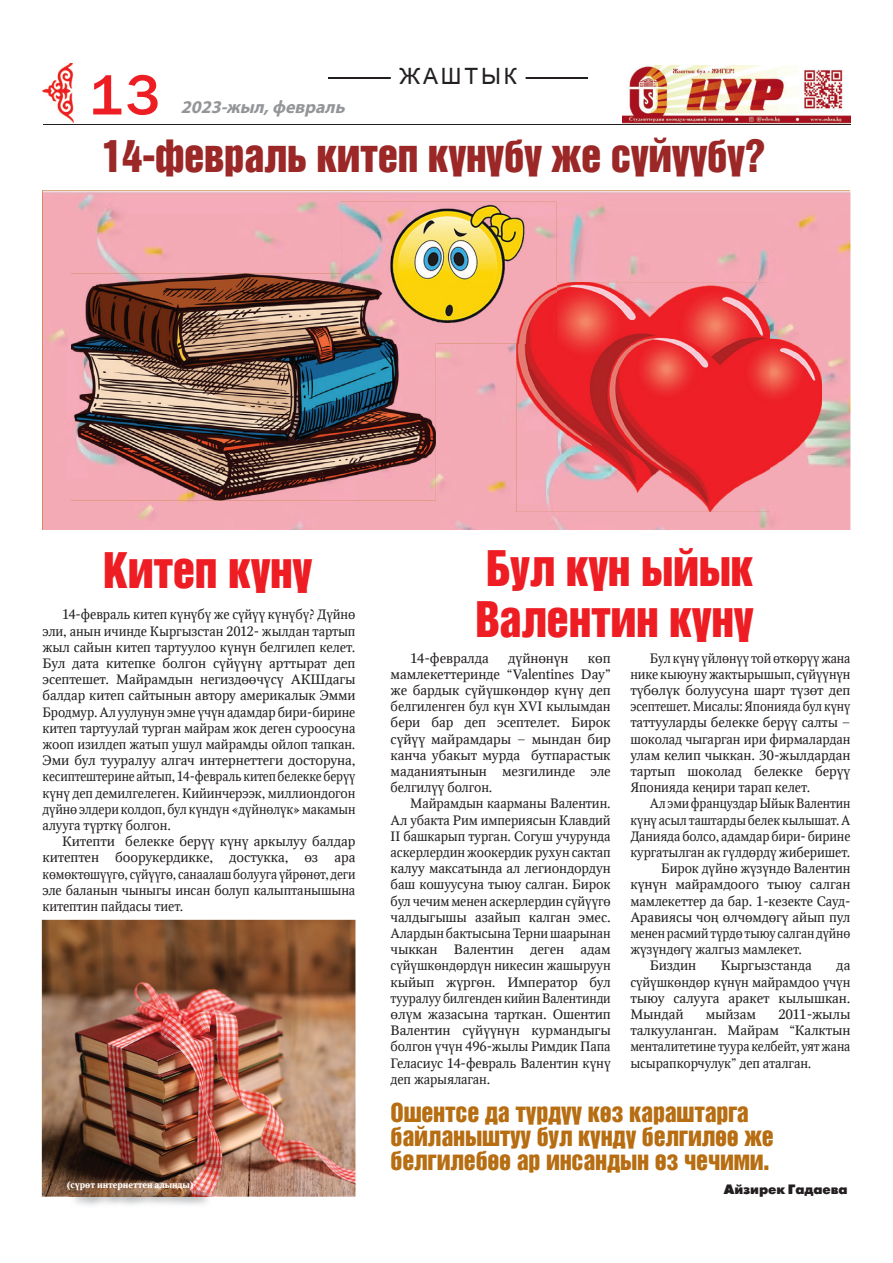
<style>
.page{position:relative;width:893px;height:1263px;background:#fff}
.page>*{position:absolute;margin:0;border:0;box-sizing:border-box;transform-origin:0 0}
.t1{font:57px "Q3 Franklin Gothic Medium C";color:#ee1d23}
.t2{font:45px/50.7px "Q3 Helvetica Inserat Cyrillic";letter-spacing:-.01em;color:#ee1d23}
.t3{font:40.8px "Q3 Helvetica Inserat Cyrillic";letter-spacing:-.01em;color:#9b2727}
.t4{font:24px/24px "Q3 Helvetica Inserat Cyrillic";letter-spacing:-.01em;color:#b76d11}
.t5{font:22.5px "Arial Q2";letter-spacing:.125em;color:#231f20}
.t6{font:italic 700 18px "Myriad Pro";color:#939598}
.t7{font:13.5px/16.2px "Q3 Octava C";letter-spacing:-.01em;color:#231f20;text-align:justify}
.t8{font:13.5px/16.2px "Q3 Octava C";letter-spacing:-.01em;color:#231f20;text-align:justify;scale:1.05 1}
.t9{font:13.5px "Q3 Octava C";letter-spacing:-.01em;color:#231f20;scale:.95 1}
.t10{font:13.5px "Q3 Octava C";letter-spacing:-.01em;color:#231f20;scale:.96 1}
.t11{font:13.5px "Q3 Octava C";letter-spacing:-.01em;color:#231f20;scale:1.04 1}
.t12{font:13.5px "Q3 Futuris XC";letter-spacing:-.01em;color:#231f20}
.t13{font:700 9px "Q3 Octava C";letter-spacing:-.01em;color:#fff}
</style>
<div class="page">
<hr style="left:43px;top:124px;width:807px;height:1px;background:#231f20">
<img style="left:43px;top:64px;width:31px;height:58px">
<img style="left:623px;top:65px;width:227px;height:58px">
<img style="left:43px;top:190px;width:807px;height:340px">
<hr style="left:329px;top:77px;width:259px;height:2px;background:#231f20">
<svg style="left:390px;top:77px;width:136px;height:2px"></svg>
<img style="left:341px;top:201px;width:215px;height:143px">
<img style="left:71px;top:273px;width:365px;height:227px">
<img style="left:341px;top:273px;width:95px;height:71px">
<img style="left:516px;top:282px;width:306px;height:230px">
<img style="left:516px;top:282px;width:40px;height:62px">
<img style="left:42px;top:920px;width:313px;height:277px">
<img style="left:70px;top:1184px;width:142px;height:21px">
<h1 class="t1" style="left:90px;top:63px;width:72px">13</h1>
<h3 class="t6" style="left:181px;top:96px;width:170px">2023-жыл,февраль</h3>
<h3 class="t5" style="left:400px;top:64px;width:119px">ЖАШТЫК</h3>
<h3 class="t3" style="left:102px;top:132px;width:665px">14-февраль китеп кїнїбї же сїйїїбї?</h3>
<h2 class="t2" style="left:103px;top:545px;width:211px">Китеп кїнї</h2>
<p class="t7" style="left:43px;top:607px;width:314px;text-indent:20px">14-февраль китеп кїнїбї же сїйїї кїнїбї? Дїйнє эли, анын ичинде Кыргызстан 2012- жылдан тартып жыл сайын китеп тартуулоо кїнїн белгилеп келет.<br>Бул дата китепке болгон сїйїїнї арттырат деп эсептешет. Майрамдын негиздєєчїсї АКШдагы балдар китеп сайтынын автору америкалык Эмми Бродмур. Ал уулунун эмне їчїн адамдар бири-бирине китеп тартуулай турган майрам жок деген суроосуна жооп изилдеп жатып ушул майрамды ойлоп тапкан.<br>Эми бул тууралуу алгач интернеттеги досторуна, кесиптештерине айтып, 14-февраль китеп белекке берїї кїнї деп демилгелеген. Кийинчерээк, миллиондогон дїйнє элдери колдоп, бул кїндїн «дїйнєлїк» макамын алууга тїрткї болгон.</p>
<p class="t8" style="left:43px;top:834px;width:300px;text-indent:20px">Китепти белекке берїї кїнї аркылуу балдар китептен боорукердикке, достукка, єз ара кємєктєшїїгє, сїйїїгє, санаалаш болууга їйрєнєт, деги эле баланын чыныгы инсан болуп калыптанышына китептин пайдасы тиет.</p>
<p class="t13" style="left:66px;top:1180px;width:129px">(сїрєт интернеттен алынды)</p>
<h2 class="t2" style="left:475px;top:543px;width:280px">Бул кїн ыйык<br>Валентин кїнї</h2>
<p class="t8" style="left:410px;top:650px;width:77px">14-февралда</p>
<p class="t8" style="left:508px;top:650px;width:59px">дїйнєнїн</p>
<p class="t8" style="left:391px;top:650px;width:211px;text-indent:197px">кєп мамлекеттеринде “Valentines Day” же бардык сїйїшкєндєр кїнї деп белгиленген бул кїн XVI кылымдан бери бар деп эсептелет. Бирок сїйїї майрамдары – мындан бир канча убакыт мурда бутпарастык маданиятынын мезгилинде эле белгилїї болгон.</p>
<p class="t7" style="left:391px;top:796px;width:222px;text-indent:20px">Майрамдын каарманы Валентин.<br>Ал убакта Рим империясын Клавдий II башкарып турган. Согуш учурунда аскерлердин жоокердик рухун сактап калуу максатында ал легиондордун баш кошуусуна тыюу салган. Бирок бул чечим менен аскерлердин сїйїїгє чалдыгышы азайып калган эмес.<br>Алардын бактысына Терни шаарынан чыккан Валентин деген адам сїйїшкєндєрдїн никесин жашыруун кыйып жїргєн. Император бул тууралуу билгенден кийин Валентинди єлїм жазасына тарткан. Ошентип Валентин сїйїїнїн курмандыгы болгон їчїн 496-жылы Римдик Папа Геласиус 14-февраль Валентин кїнї деп жарыялаган.</p>
<p class="t7" style="left:630px;top:650px;width:222px;text-indent:20px">Бул кїнї їйлєнїї той єткєрїї жана нике кыюуну жактырышып, сїйїїнїн тїбєлїк болуусуна шарт тїзєт деп эсептешет. Мисалы: Японияда бул кїнї таттууларды белекке берїї салты – шоколад чыгарган ири фирмалардан улам келип чыккан. 30-жылдардан тартып шоколад белекке берїї Японияда кеўири тарап келет.</p>
<p class="t9" style="left:650px;top:796px;width:213px">Ал эми француздар Ыйык Валентин</p>
<p class="t10" style="left:630px;top:812px;width:231px">кїнї асыл таштарды белек кылышат. А</p>
<p class="t7" style="left:630px;top:828px;width:222px">Данияда болсо, адамдар бири- бирине</p>
<p class="t7" style="left:630px;top:844px;width:222px">кургатылган ак гїлдєрдї жиберишет.</p>
<p class="t7" style="left:661px;top:861px;width:191px">Бирок дїйнє жїзїндє Валентин</p>
<p class="t8" style="left:630px;top:877px;width:211px">кїнїн майрамдоого тыюу салган</p>
<p class="t7" style="left:630px;top:893px;width:222px">мамлекеттер да бар. 1-кезекте Сауд-</p>
<p class="t11" style="left:630px;top:910px;width:213px">Аравиясы чоў єлчємдєгї айып пул</p>
<p class="t9" style="left:630px;top:926px;width:233px">менен расмий тїрдє тыюу салган дїйнє</p>
<p class="t7" style="left:630px;top:942px;width:173px">жїзїндєгї жалгыз мамлекет.</p>
<p class="t8" style="left:650px;top:958px;width:46px">Биздин</p>
<p class="t8" style="left:721px;top:958px;width:88px">Кыргызстанда</p>
<p class="t8" style="left:630px;top:958px;width:211px;text-indent:206px">да сїйїшкєндєр кїнїн майрамдоо їчїн тыюу салууга аракет кылышкан.<br>Мындай</p>
<p class="t8" style="left:706px;top:1006px;width:49px">мыйзам</p>
<p class="t8" style="left:630px;top:1006px;width:211px;text-indent:148px">2011-жылы талкууланган. Майрам “Калктын менталитетине туура келбейт, уят жана ысырапкорчулук” деп аталган.</p>
<h3 class="t4" style="left:391px;top:1101px;width:385px">Ошентсе да тїрдїї кєз караштарга байланыштуу бул кїндї белгилєє же белгилебєє ар инсандын єз чечими.</h3>
<p class="t12" style="left:724px;top:1182px;width:125px">Айзирек Гадаева</p>
</div>
